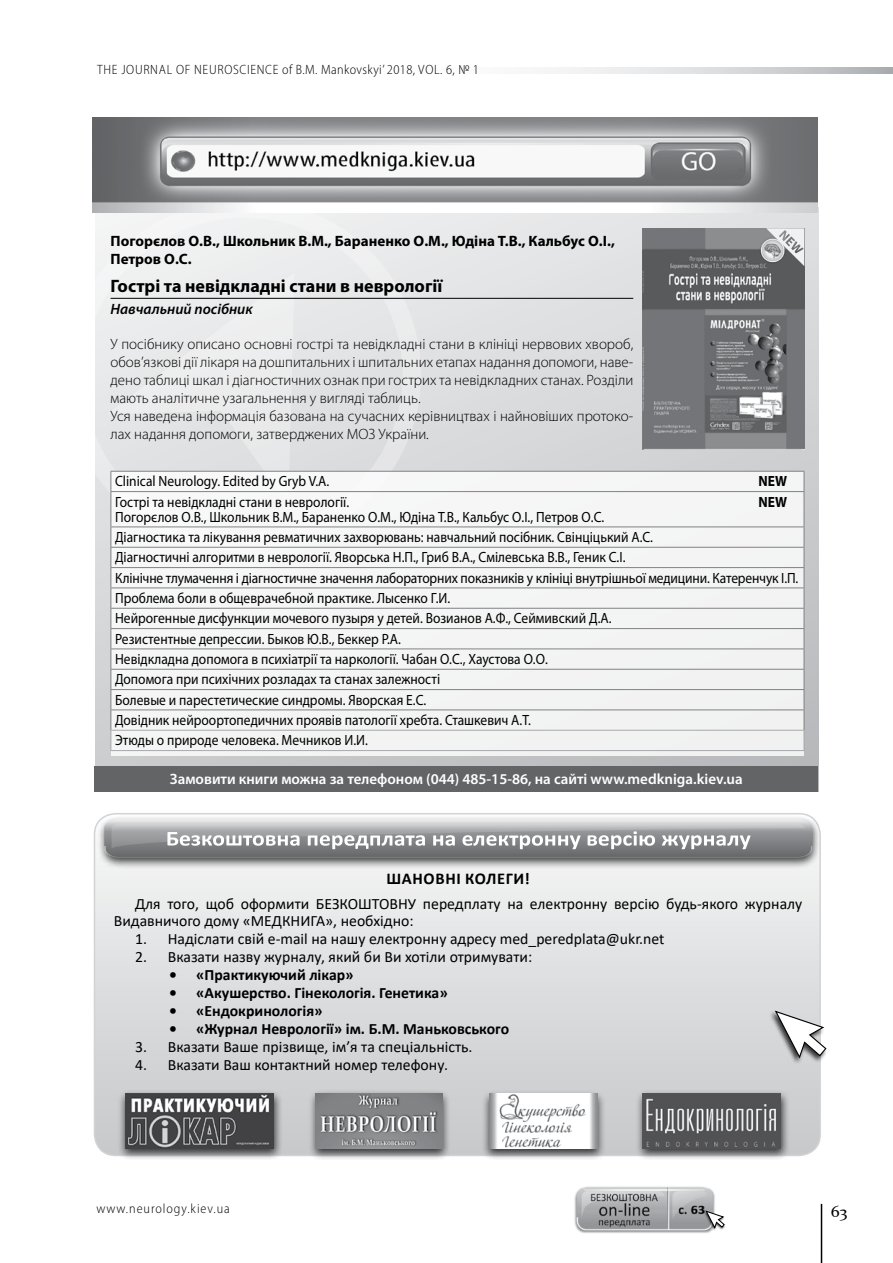
<style>
.page{position:relative;width:893px;height:1263px;background:#fff}
.page>*{position:absolute;margin:0;border:0;box-sizing:border-box;transform-origin:0 0}
.t1{font:700 18px "Myriad Pro";color:#000}
.t2{font:700 16.5px "Calibri";letter-spacing:.04em;color:#000}
.t3{font:16.5px "Constantia";color:#000}
.t4{font:15.75px/16.5px "Calibri";color:#000}
.t5{font:700 15.75px "Calibri";color:#000}
.t6{font:300 15px/18px "Myriad Pro";color:#000}
.t7{font:700 15px/18px "Myriad Pro";color:#000}
.t8{font:600 15px "Myriad Pro";color:#fff}
.t9{font:italic 600 15px "Myriad Pro";color:#000}
.t10{font:14.85px/20.4px "Myriad Pro";color:#000;scale:.91 1}
.t11{font:700 14.85px "Myriad Pro";letter-spacing:.005em;color:#000;scale:.91 1}
.t12{font:300 semi-condensed 13.5px "Myriad Pro";letter-spacing:.05em;color:#000}
.t13{font:300 semi-condensed 13.5px "Myriad Pro";letter-spacing:.07em;color:#000}
</style>
<div class="page">
<hr style="left:821px;top:1204px;width:1px;height:59px;background:#000">
<svg style="left:557px;top:68px;width:336px;height:5px;background:#d5d7d8"></svg>
<img style="left:574px;top:1186px;width:141px;height:47px">
<div style="left:704px;top:1210px;width:21px;height:20px;background:#000;opacity:.75"></div>
<svg style="left:705px;top:1210px;width:20px;height:18px"></svg>
<svg style="left:94px;top:814px;width:726px;height:341px;background:#dddee0"></svg>
<div style="left:97px;top:815px;width:724px;height:55px;background:#000;opacity:.75"></div>
<img style="left:104px;top:857px;width:708px;height:1px">
<svg style="left:104px;top:819px;width:708px;height:38px;background:#a5a6a8"></svg>
<div style="left:769px;top:1010px;width:59px;height:55px;background:#000;opacity:.75"></div>
<svg style="left:774px;top:1009px;width:53px;height:51px"></svg>
<div style="left:635px;top:1089px;width:155px;height:72px;background:#000;opacity:.75"></div>
<img style="left:642px;top:1093px;width:139px;height:55px">
<div style="left:308px;top:1089px;width:143px;height:72px;background:#000;opacity:.75"></div>
<img style="left:316px;top:1093px;width:126px;height:55px">
<div style="left:118px;top:1089px;width:165px;height:72px;background:#000;opacity:.75"></div>
<img style="left:125px;top:1093px;width:149px;height:55px">
<div style="left:482px;top:1090px;width:124px;height:71px;background:#000;opacity:.75"></div>
<img style="left:489px;top:1094px;width:108px;height:55px">
<div style="left:95px;top:207px;width:724px;height:584px;background:linear-gradient(to bottom,#e4e5e6,#bebfc2)"></div>
<svg style="left:92px;top:178px;width:350px;height:394px;fill:#e8e8e9"></svg>
<div style="left:111px;top:472px;width:693px;height:284px;background:#f4f5f5"></div>
<hr style="left:111px;top:730px;width:693px;height:1px;background:#a7a9ac">
<hr style="left:111px;top:750px;width:693px;height:1px;background:#a7a9ac">
<hr style="left:111px;top:471px;width:693px;height:1px;background:#808285">
<svg style="left:107px;top:272px;width:188px;height:233px"></svg>
<svg style="left:804px;top:472px;width:1px;height:19px"></svg>
<hr style="left:111px;top:491px;width:693px;height:1px;background:#808285">
<hr style="left:111px;top:492px;width:1px;height:34px;background:#808285">
<hr style="left:804px;top:492px;width:1px;height:34px;background:#808285">
<hr style="left:111px;top:526px;width:693px;height:1px;background:#808285">
<hr style="left:111px;top:547px;width:693px;height:1px;background:#808285">
<hr style="left:111px;top:567px;width:693px;height:1px;background:#808285">
<hr style="left:111px;top:587px;width:693px;height:1px;background:#808285">
<hr style="left:111px;top:608px;width:693px;height:1px;background:#808285">
<hr style="left:111px;top:628px;width:693px;height:1px;background:#808285">
<hr style="left:111px;top:648px;width:693px;height:1px;background:#808285">
<hr style="left:111px;top:669px;width:693px;height:1px;background:#808285">
<hr style="left:111px;top:689px;width:693px;height:1px;background:#808285">
<hr style="left:111px;top:709px;width:693px;height:1px;background:#808285">
<svg style="left:111px;top:527px;width:1px;height:223px"></svg>
<svg style="left:804px;top:527px;width:1px;height:223px"></svg>
<img style="left:93px;top:118px;width:724px;height:94px">
<hr style="left:111px;top:298px;width:522px;height:1px;background:#000">
<div style="left:94px;top:766px;width:724px;height:26px;background:#636466"></div>
<img style="left:642px;top:228px;width:162px;height:221px">
<svg style="left:766px;top:228px;width:38px;height:38px"></svg>
<p class="t12" style="left:97px;top:62px;width:383px">THE JOURNAL OF NEUROSCIENCE of B.M. Mankovskyi’ 2018, VOL. 6, № 1</p>
<p class="t7" style="left:111px;top:231px;width:506px">Погорєлов О.В., Школьник В.М., Бараненко О.М., Юдіна Т.В., Кальбус О.І.,<br>Петров О.С.</p>
<p class="t1" style="left:111px;top:274px;width:333px">Гострі та невідкладні стани в неврології</p>
<p class="t9" style="left:111px;top:299px;width:144px">Навчальний посібник</p>
<p class="t6" style="left:111px;top:335px;width:524px">У посібнику описано основні гострі та невідкладні стани в клініці нервових хвороб, обов’язкові дії лікаря на дошпитальних і шпитальних етапах надання допомоги, наве&shy;дено таблиці шкал і діагностичних ознак при гострих та невідкладних станах. Розділи мають аналітичне узагальнення у вигляді таблиць.<br>Уся наведена інформація базована на сучасних керівництвах і найновіших протоко&shy;лах надання допомоги, затверджених МОЗ України.</p>
<p class="t10" style="left:115px;top:471px;width:237px">Clinical Neurology. Edited by Gryb V.A.</p>
<p class="t11" style="left:759px;top:472px;width:33px">NEW</p>
<p class="t10" style="left:115px;top:491px;width:259px">Гострі та невідкладні стани в неврології.</p>
<p class="t11" style="left:759px;top:492px;width:33px">NEW</p>
<p class="t10" style="left:115px;top:506px;width:752px">Погорєлов О.В., Школьник В.М., Бараненко О.М., Юдіна Т.В., Кальбус О.І., Петров О.С.<br>Діагностика та лікування ревматичних захворювань: навчальний посібник. Свінціцький А.С.<br>Діагностичні алгоритми в неврології. Яворська Н.П., Гриб В.А., Смілевська В.В., Геник С.І.<br>Клінічне тлумачення і діагностичне значення лабораторних показників у клініці внутрішньої медицини. Катеренчук І.П.<br>Проблема боли в общеврачебной практике. Лысенко Г.И.<br>Нейрогенные дисфункции мочевого пузыря у детей. Возианов А.Ф., Сеймивский Д.А.<br>Резистентные депрессии. Быков Ю.В., Беккер Р.А.<br>Невідкладна допомога в психіатрії та наркології. Чабан О.С., Хаустова О.О.<br>Допомога при психічних розладах та станах залежності<br>Болевые и парестетические синдромы. Яворская Е.С.<br>Довідник нейроортопедичних проявів патології хребта. Сташкевич А.Т.<br>Этюды о природе человека. Мечников И.И.</p>
<p class="t8" style="left:170px;top:770px;width:574px">Замовити книги можна за телефоном (044) 485-15-86, на сайті www.medkniga.kiev.ua</p>
<p class="t2" style="left:386px;top:867px;width:145px">ШАНОВНІ КОЛЕГИ!</p>
<p class="t4" style="left:114px;top:895px;width:690px;text-indent:21px">Для того, щоб оформити БЕЗКОШТОВНУ передплату на електронну версію будь-якого журналу<br>Видавничого дому «МЕДКНИГА», необхідно:</p>
<p class="t4" style="left:135px;top:930px;width:531px">1. Надіслати свій e-mail на нашу електронну адресу med_peredplata@ukr.net</p>
<p class="t4" style="left:135px;top:948px;width:399px">2. Вказати назву журналу, який би Ви хотіли отримувати:</p>
<p class="t5" style="left:169px;top:963px;width:186px">• «Практикуючий лікар»</p>
<p class="t5" style="left:169px;top:981px;width:280px">• «Акушерство. Гінекологія. Генетика»</p>
<p class="t5" style="left:169px;top:999px;width:155px">• «Ендокринологія»</p>
<p class="t5" style="left:169px;top:1017px;width:342px">• «Журнал Неврології» ім. Б.М. Маньковського</p>
<p class="t4" style="left:135px;top:1038px;width:339px">3. Вказати Ваше прізвище, ім’я та спеціальність.</p>
<p class="t4" style="left:135px;top:1056px;width:314px">4. Вказати Ваш контактний номер телефону.</p>
<p class="t13" style="left:96px;top:1201px;width:135px">www.neurology.kiev.ua</p>
<p class="t3" style="left:831px;top:1200px;width:18px">63</p>
</div>
